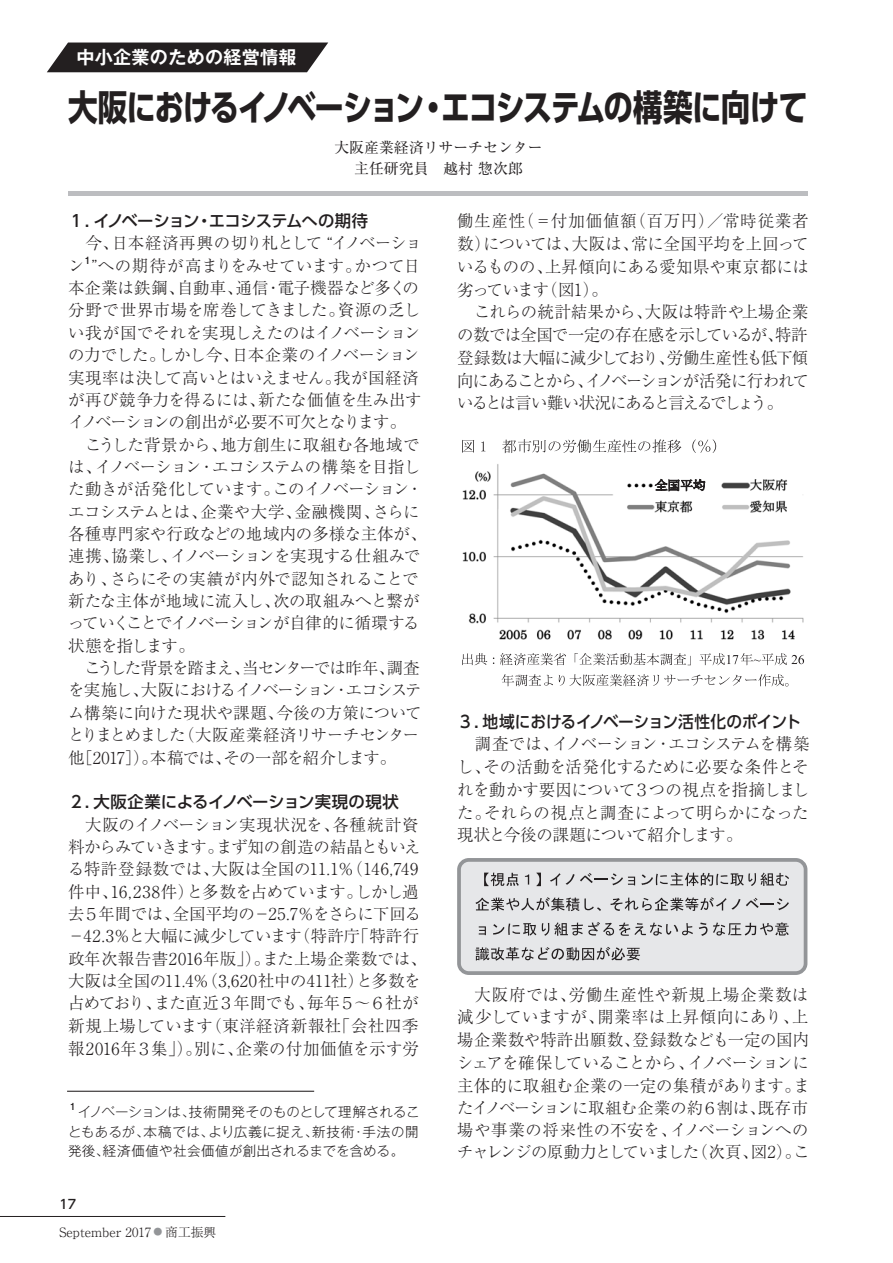
<style>
.page{position:relative;width:893px;height:1263px;background:#fff}
.page>*{position:absolute;margin:0;border:0;box-sizing:border-box;transform-origin:0 0}
.t1{font:700 36px "UD Shin Go Pro";letter-spacing:-.055em;color:#231f20;scale:.82 1}
.t2{font:700 18px "Gothic MB101 Pr 5 De";letter-spacing:.015em;color:#fff}
.t3{font:300 16.65px/22.8px "Ryumin Pr 5";letter-spacing:-.02em;color:#231f20;text-align:justify}
.t4{font:300 16.65px "Ryumin Pr 5";letter-spacing:.02em;color:#231f20}
.t5{font:500 16.65px "UD Shin Go Pro";letter-spacing:-.015em;color:#231f20}
.t6{font:300 16.35px/22.4px "Ryumin Pr 5";letter-spacing:-.015em;color:#231f20}
.t7{font:300 16.35px/22.4px "Ryumin Pr 5";letter-spacing:-.045em;color:#231f20}
.t8{font:300 16.35px "Ryumin Pr 5";letter-spacing:-.055em;color:#231f20}
.t9{font:500 16.35px "UD Shin Go Pro";letter-spacing:-.05em;color:#231f20}
.t10{font:500 16.35px "UD Shin Go Pro";color:#231f20}
.t11{font:300 16.2px/22px "Ryumin Pr 5";letter-spacing:.01em;color:#231f20}
.t12{font:14.85px/21px "Ryumin Pr 5";color:#231f20;text-align:center}
.t13{font:300 13.5px/19.5px "Gothic MB101 Pr 5";letter-spacing:.03em;color:#231f20;text-align:justify}
.t14{font:300 12.75px "Ryumin Pr 5";color:#231f20}
.t15{font:500 12.75px "UD Shin Go Pro";color:#231f20}
.t16{font:500 9.3px "Gothic MB101 Pr 5";color:#231f20}
.t17{font:500 9px "Gothic MB101 Pr 6";color:#231f20}
.s1{font-size:8.85px;color:#939598}
.s2{font-size:16.35px}
.s3{font-size:16.2px}
</style>
<div class="page">
<div style="left:68px;top:191px;width:740px;height:5px;background:#bcbdc0"></div>
<svg style="left:47px;top:43px;width:281px;height:29px"></svg>
<svg style="left:462px;top:440px;width:12px;height:13px"></svg>
<svg style="left:481px;top:441px;width:4px;height:10px"></svg>
<svg style="left:502px;top:439px;width:179px;height:14px"></svg>
<svg style="left:692px;top:439px;width:24px;height:14px"></svg>
<svg style="left:462px;top:653px;width:25px;height:12px"></svg>
<svg style="left:500px;top:653px;width:66px;height:12px"></svg>
<svg style="left:575px;top:653px;width:116px;height:12px"></svg>
<svg style="left:699px;top:653px;width:105px;height:12px"></svg>
<svg style="left:501px;top:674px;width:52px;height:12px"></svg>
<svg style="left:559px;top:674px;width:229px;height:12px"></svg>
<hr style="left:67px;top:1091px;width:247px;height:1px;background:#231f20">
<div style="left:459px;top:860px;width:347px;height:113px;background:#e6e7e9;border-radius:10px"></div>
<div style="left:457px;top:858px;width:350px;height:117px;border:4px solid #939598;border-radius:10px"></div>
<svg style="left:484px;top:873px;width:35px;height:13px"></svg>
<svg style="left:525px;top:874px;width:4px;height:10px"></svg>
<svg style="left:536px;top:873px;width:5px;height:13px"></svg>
<svg style="left:550px;top:873px;width:85px;height:13px"></svg>
<svg style="left:641px;top:873px;width:148px;height:13px"></svg>
<svg style="left:475px;top:897px;width:126px;height:14px"></svg>
<svg style="left:610px;top:897px;width:179px;height:14px"></svg>
<svg style="left:479px;top:926px;width:7px;height:9px"></svg>
<svg style="left:493px;top:923px;width:43px;height:13px"></svg>
<svg style="left:542px;top:922px;width:151px;height:14px"></svg>
<svg style="left:699px;top:922px;width:8px;height:14px"></svg>
<svg style="left:713px;top:922px;width:76px;height:13px"></svg>
<svg style="left:476px;top:947px;width:164px;height:14px"></svg>
<img style="left:462px;top:464px;width:342px;height:176px">
<div style="left:654px;top:478px;width:54px;height:15px;background:#fff"></div>
<svg style="left:655px;top:479px;width:50px;height:12px"></svg>
<hr style="left:0;top:1216px;width:225px;height:1px;background:#231f20">
<p class="t2" style="left:77px;top:42px;width:222px">中小企業のための経営情報</p>
<h1 class="t1" style="left:68px;top:78px;width:904px">大阪におけるイノベーション・エコシステムの構築に向けて</h1>
<p class="t12" style="left:334px;top:136px;width:210px">大阪産業経済リサーチセンター主任研究員　越村 惣次郎</p>
<p class="t9" style="left:68px;top:208px;width:319px">１．イノベーション・エコシステムへの期待　</p>
<p class="t6" style="left:68px;top:231px;width:355px">　今、日本経済再興の切り札として “イノベーション ”への期待が高まりをみせています。かつて日</p>
<p class="t16" style="left:83px;top:253px;width:11px">１</p>
<p class="t6" style="left:68px;top:276px;width:360px">本企業は鉄鋼、自動車、通信・電子機器など多くの分野で世界市場を席巻してきました。資源の乏しい我が国でそれを実現しえたのはイノベーションの力でした。しかし今、日本企業のイノベーション実現率は決して高いとはいえません。我が国経済が再び競争力を得るには、新たな価値を生み出すイノベーションの創出が必要不可欠となります。<br>　こうした背景から、地方創生に取組む各地域では、イノベーション・エコシステムの構築を目指した動きが活発化しています。このイノベーション・エコシステムとは、企業や大学、金融機関、さらに各種専門家や行政などの地域内の多様な主体が、連携、協業し、イノベーションを実現する仕組みであり、さらにその実績が内外で認知されることで新たな主体が地域に流入し、次の取組みへと繋がっていくことでイノベーションが自律的に循環する状態を指します。</p>
<p class="t7" style="left:68px;top:655px;width:355px;text-indent:16px">こうした背景を踏まえ、当センターでは昨年、調査を実施し、大阪におけるイノベーション・エコシステム構築に向けた現状や課題、今後の方策についてとりまとめました（大阪産業経済リサーチセンター他［2017］）。本稿では、その一部を紹介します。</p>
<p class="t10" style="left:68px;top:789px;width:332px">２．大阪企業によるイノベーション実現の現状</p>
<p class="t6" style="left:68px;top:812px;width:360px;text-align:center">大阪のイノベーション実現状況を、各種統計資<br>料からみていきます。まず知の創造の結晶ともいえる特許登録数では、大阪は全国の11.1％（146,749件中、16,238件）と多数を占めています。しかし過去５年間では、全国平均の－25.7％をさらに下回る－42.3％と大幅に減少しています（特許庁「特許行政年次報告書2016年版」）。また上場企業数では、大阪は全国の11.4％（3,620社中の411社）と多数を占めており、また直近３年間でも、毎年５～６社が新規上場しています（東洋経済新報社「会社四季</p>
<p class="t4" style="left:68px;top:1035px;width:352px">報2016年３集」）。別に、企業の付加価値を示す労</p>
<p class="t17" style="left:68px;top:1099px;width:10px">１</p>
<p class="t13" style="left:68px;top:1101px;width:353px;text-indent:10px">イノベーションは、技術開発そのものとして理解されることもあるが、本稿では、より広義に捉え、新技術・手法の開発後、経済価値や社会価値が創出されるまでを含める。</p>
<p class="t15" style="left:60px;top:1194px;width:18px">17</p>
<p class="t14" style="left:60px;top:1222px;width:158px">September 2017 <span class="s1">●</span> 商工振興</p>
<p class="t3" style="left:457px;top:208px;width:353px;text-align:left">働生産性（＝付加価値額（百万円）／常時従業者数）については、大阪は、常に全国平均を上回っているものの、上昇傾向にある愛知県や東京都には劣っています（図1）。<br>　これらの統計結果から、大阪は特許や上場企業の数では全国で一定の存在感を示しているが、特許登録数は大幅に減少しており、労働生産性も低下傾向にあることから、イノベーションが活発に行われているとは言い難い状況にあると言えるでしょう。</p>
<p class="t5" style="left:457px;top:708px;width:345px">３．地域におけるイノベーション活性化のポイント</p>
<p class="t3" style="left:457px;top:731px;width:354px;text-indent:17px">調査では、イノベーション・エコシステムを構築し、その活動を活発化するために必要な条件とそれを動かす要因について３つの視点を指摘しました。それらの視点と調査によって明らかになった現状と今後の課題について紹介します。</p>
<p class="t3" style="left:457px;top:982px;width:354px">　大阪府では、労働生産性や新規上場企業数は減少していますが、開業率は上昇傾向にあり、上場企業数や特許出願数、登録数なども一定の国内シェアを確保していることから、イノベーションに主体的に取組む企業の一定の集積があります。ま</p>
<p class="t11" style="left:457px;top:1096px;width:353px"><span class="s2">たイノ</span>ベーションに取組む企業の約６割は、既存市場や事業の将来性の不安を、イノベーションへの</p>
<p class="t8" style="left:457px;top:1139px;width:354px"><span class="s3">チャレ</span>ンジの原動力としていました（次頁、図2）。こ</p>
</div>
